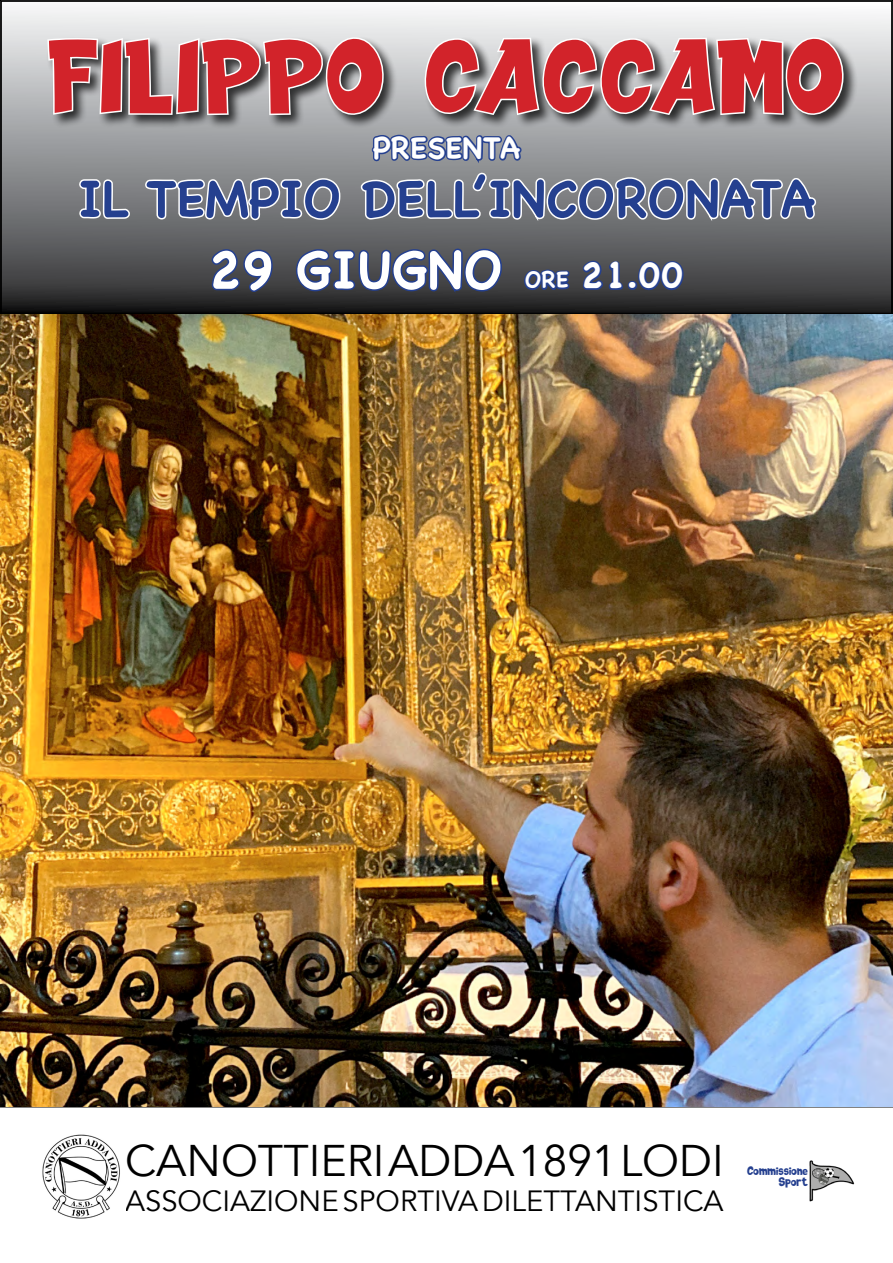
<style>
.page{position:relative;width:893px;height:1263px;background:#fff}
.page>*{position:absolute;margin:0;border:0;box-sizing:border-box;transform-origin:0 0}
.t1{font:100.5px "DINOTOONS";letter-spacing:.03em;color:#d2232a}
.t2{font:700 52.5px "Chalkboard SE";color:#fff}
.t3{font:700 51px "Chalkboard SE";color:#25408f}
.t4{font:44.25px "Avenir";color:#000}
.t5{font:700 36px "Chalkboard SE";color:#fff}
.t6{font:700 30px "Chalkboard SE";color:#fff}
.t7{font:29.25px "Avenir";color:#000}
.t8{font:12px/11.2px "DINOTOONS";color:#25408f;text-align:right}
.s1{font-size:22.5px}
</style>
<div class="page">
<svg style="left:0;top:0;width:893px;height:315px;background:#646466"></svg>
<svg style="left:209px;top:247px;width:65px;height:58px;background:#3a4156"></svg>
<svg style="left:294px;top:246px;width:209px;height:52px;background:#3d465f"></svg>
<svg style="left:522px;top:267px;width:50px;height:48px;background:#2e364d"></svg>
<svg style="left:580px;top:258px;width:105px;height:53px;background:#363c50"></svg>
<img style="left:809px;top:1160px;width:45px;height:41px">
<img style="left:42px;top:1134px;width:78px;height:85px">
<hr style="left:0;top:1107px;width:893px;height:1px;background:#000">
<img style="left:0;top:315px;width:893px;height:792px">
<svg style="left:46px;top:0;width:796px;height:227px"></svg>
<h1 class="t1" style="left:49px;top:32px;width:796px">FILIPPO CACCAMO</h1>
<p class="t6" style="left:373px;top:130px;width:149px">PRESENTA</p>
<h3 class="t3" style="left:78px;top:168px;width:738px">IL TEMPIO DELL’INCORONATA</h3>
<h2 class="t2" style="left:210px;top:239px;width:295px">29 GIUGNO</h2>
<p class="t5" style="left:525px;top:254px;width:160px"><span class="s1">ORE</span> 21.00</p>
<h3 class="t4" style="left:125px;top:1134px;width:600px">CANOTTIERI ADDA 1891 LODI</h3>
<p class="t7" style="left:125px;top:1183px;width:600px">ASSOCIAZIONE SPORTIVA DILETTANTISTICA</p>
<p class="t8" style="left:747px;top:1167px;width:62px">Commissione<br>Sport</p>
</div>
